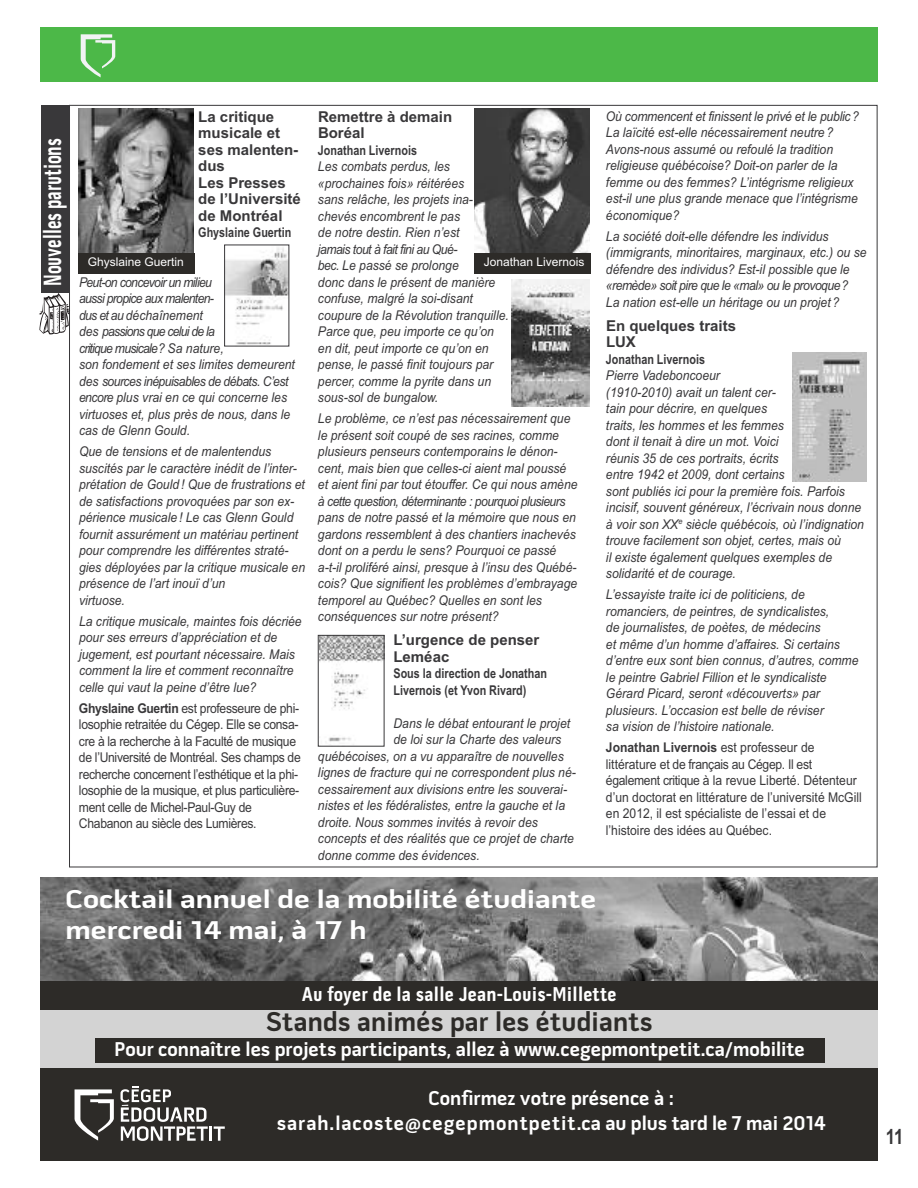
<style>
.page{position:relative;width:918px;height:1188px;background:#fff}
.page>*{position:absolute;margin:0;border:0;box-sizing:border-box;transform-origin:0 0}
.t1{font:700 27.6px "Pill Gothic 600 mg";letter-spacing:.01em;color:#2d2b28}
.t2{font:700 26.25px/31.5px "Pill Gothic 600 mg";color:#fff;scale:1.2 1}
.t3{font:700 25.5px "Pill Gothic 300 mg";color:#fff;scale:.75 1}
.t4{font:700 21px "Arial";color:#39383a;scale:.8 1}
.t5{font:700 20.4px/24.5px "Pill Gothic 600 mg";color:#fff;text-align:center}
.t6{font:700 20.4px "Pill Gothic 300 mg";letter-spacing:.01em;color:#fff}
.t7{font:700 15px/16.5px "Arial";color:#39383a}
.t8{font:italic 13.5px/16.5px "Arial Narrow";color:#39383a;scale:1.1 1}
.t9{font:13.5px/16.5px "Arial";letter-spacing:-.025em;color:#39383a;scale:.9 1}
.t10{font:13.5px/16.5px "Arial";color:#39383a;scale:.9 1}
.t11{font:700 13.5px/16.5px "Arial";color:#39383a;scale:.8 1}
.t12{font:12px "Arial";color:#fff}
.s1{font-weight:700}
</style>
<div class="page">
<div style="left:40px;top:27px;width:838px;height:55px;background:#4cb848"></div>
<svg style="left:81px;top:34px;width:34px;height:43px"></svg>
<div style="left:40px;top:883px;width:838px;height:234px;background:#d3d3d3"></div>
<img style="left:40px;top:878px;width:838px;height:103px">
<div style="left:95px;top:1038px;width:729px;height:25px;background:#2d2b28"></div>
<div style="left:40px;top:1068px;width:838px;height:93px;background:#2d2b28"></div>
<div style="left:40px;top:981px;width:838px;height:29px;background:#2d2b28"></div>
<svg style="left:75px;top:1089px;width:39px;height:52px"></svg>
<svg style="left:120px;top:1087px;width:88px;height:54px"></svg>
<hr style="left:209px;top:1126px;width:3px;height:15px;background:#fff">
<svg style="left:214px;top:1126px;width:11px;height:15px"></svg>
<div style="left:41px;top:105px;width:28px;height:188px;background:#39383a"></div>
<svg style="left:39px;top:293px;width:31px;height:41px"></svg>
<img style="left:79px;top:108px;width:115px;height:145px">
<img style="left:226px;top:247px;width:61px;height:97px">
<div style="left:224px;top:245px;width:65px;height:101px;border:1px solid #39383a"></div>
<img style="left:474px;top:108px;width:116px;height:145px">
<div style="left:512px;top:277px;width:78px;height:133px;background:linear-gradient(to right,#f9f9f9,#f8f8f8)"></div>
<img style="left:512px;top:280px;width:78px;height:126px">
<img style="left:792px;top:352px;width:75px;height:130px">
<img style="left:320px;top:637px;width:62px;height:108px">
<div style="left:318px;top:635px;width:66px;height:112px;border:1px solid #39383a"></div>
<div style="left:78px;top:253px;width:116px;height:21px;background:#2d2b28"></div>
<div style="left:474px;top:253px;width:116px;height:21px;background:#2d2b28"></div>
<h3 class="t3" style="left:37px;top:286px;width:198px;rotate:-90deg">Nouvelles parutions</h3>
<p class="t7" style="left:318px;top:108px;width:136px">Remettre à demain<br>Boréal</p>
<p class="t11" style="left:318px;top:142px;width:125px">Jonathan Livernois</p>
<p class="t8" style="left:318px;top:159px;width:175px">Les combats perdus, les «prochaines fois» réitérées<br>sans relâche, les projets ina&shy;chevés encombrent le pas<br>de notre destin. Rien n’est<br>jamais tout à fait fini au Qué-<br>bec. Le passé se prolonge<br>donc dans le présent de manière confuse, malgré la soi-disant coupure de la Révolution tranquille.<br>Parce que, peu importe ce qu’on en dit, peut importe ce qu’on en pense, le passé finit toujours par percer, comme la pyrite dans un sous-sol de bungalow.</p>
<p class="t8" style="left:318px;top:411px;width:237px">Le problème, ce n’est pas nécessairement que le présent soit coupé de ses racines, comme plusieurs penseurs contemporains le dénon&shy;cent, mais bien que celles-ci aient mal poussé et aient fini par tout étouffer. Ce qui nous amène à cette question, déterminante : pourquoi plusieurs pans de notre passé et la mémoire que nous en gardons ressemblent à des chantiers inachevés dont on a perdu le sens? Pourquoi ce passé a-t-il proliféré ainsi, presque à l’insu des Québé&shy;cois? Que signifient les problèmes d’embrayage temporel au Québec? Quelles en sont les conséquences sur notre présent?</p>
<p class="t7" style="left:393px;top:632px;width:147px">L’urgence de penser<br>Leméac</p>
<p class="t11" style="left:393px;top:666px;width:194px">Sous la direction de Jonathan<br>Livernois (et Yvon Rivard)</p>
<p class="t8" style="left:393px;top:715px;width:162px">Dans le débat entourant le projet</p>
<p class="t8" style="left:393px;top:732px;width:154px">de loi sur la Charte des valeurs</p>
<p class="t8" style="left:318px;top:748px;width:225px">québécoises, on a vu apparaître de nouvelles</p>
<p class="t8" style="left:318px;top:765px;width:236px">lignes de fracture qui ne correspondent plus né-</p>
<p class="t8" style="left:318px;top:781px;width:228px">cessairement aux divisions entre les souverai-</p>
<p class="t8" style="left:318px;top:798px;width:226px">nistes et les fédéralistes, entre la gauche et la</p>
<p class="t8" style="left:318px;top:814px;width:201px">droite. Nous sommes invités à revoir des</p>
<p class="t8" style="left:318px;top:831px;width:234px">concepts et des réalités que ce projet de charte</p>
<p class="t8" style="left:318px;top:847px;width:149px">donne comme des évidences.</p>
<p class="t7" style="left:198px;top:108px;width:104px">La critique musicale et ses malenten&shy;dus<br>Les Presses de l’Université de Montréal</p>
<p class="t11" style="left:198px;top:225px;width:118px">Ghyslaine Guertin</p>
<p class="t8" style="left:79px;top:274px;width:198px">Peut-on concevoir un milieu<br>aussi propice aux malenten-<br>dus et au déchaînement<br>des passions que celui de la<br>critique musicale? Sa nature,<br>son fondement et ses limites demeurent des sources inépuisables de débats. C’est encore plus vrai en ce qui concerne les virtuoses et, plus près de nous, dans le cas de Glenn Gould.</p>
<p class="t8" style="left:79px;top:444px;width:207px">Que de tensions et de malentendus suscités par le caractère inédit de l’inter&shy;prétation de Gould ! Que de frustrations et de satisfactions provoquées par son ex&shy;périence musicale ! Le cas Glenn Gould fournit assurément un matériau pertinent pour comprendre les différentes straté&shy;gies déployées par la critique musicale en présence de l’art inouï d’un<br>virtuose.</p>
<p class="t8" style="left:79px;top:613px;width:204px">La critique musicale, maintes fois décriée pour ses erreurs d’appréciation et de jugement, est pourtant nécessaire. Mais comment la lire et comment reconnaître celle qui vaut la peine d’être lue?</p>
<p class="t9" style="left:79px;top:700px;width:248px"><span class="s1">Ghyslaine Guertin</span> est professeure de phi&shy;losophie retraitée du Cégep. Elle se consa&shy;cre à la recherche à la Faculté de musique de l’Université de Montréal. Ses champs de recherche concernent l’esthétique et la phi&shy;losophie de la musique, et plus particulière&shy;ment celle de Michel-Paul-Guy de Chabanon au siècle des Lumières.</p>
<p class="t12" style="left:88px;top:255px;width:98px">Ghyslaine Guertin</p>
<p class="t12" style="left:484px;top:255px;width:102px">Jonathan Livernois</p>
<p class="t8" style="left:606px;top:108px;width:231px">Où commencent et finissent le privé et le public?<br>La laïcité est-elle nécessairement neutre ?<br>Avons-nous assumé ou refoulé la tradition religieuse québécoise? Doit-on parler de la femme ou des femmes? L’intégrisme religieux est-il une plus grande menace que l’intégrisme économique?</p>
<p class="t8" style="left:606px;top:228px;width:238px">La société doit-elle défendre les individus (immigrants, minoritaires, marginaux, etc.) ou se défendre des individus? Est-il possible que le «remède» soit pire que le «mal» ou le provoque?<br>La nation est-elle un héritage ou un projet ?</p>
<p class="t7" style="left:606px;top:317px;width:132px">En quelques traits<br>LUX</p>
<p class="t11" style="left:606px;top:351px;width:125px">Jonathan Livernois</p>
<p class="t8" style="left:606px;top:367px;width:236px">Pierre Vadeboncoeur<br>(1910-2010) avait un talent cer-<br>tain pour décrire, en quelques<br>traits, les hommes et les femmes<br>dont il tenait à dire un mot. Voici<br>réunis 35 de ces portraits, écrits<br>entre 1942 et 2009, dont certains<br>sont publiés ici pour la première fois. Parfois incisif, souvent généreux, l’écrivain nous donne à voir son XX<sup>e</sup> siècle québécois, où l’indignation trouve facilement son objet, certes, mais où<br>il existe également quelques exemples de solidarité et de courage.</p>
<p class="t8" style="left:606px;top:586px;width:231px">L’essayiste traite ici de politiciens, de romanciers, de peintres, de syndicalistes,<br>de journalistes, de poètes, de médecins<br>et même d’un homme d’affaires. Si certains d’entre eux sont bien connus, d’autres, comme le peintre Gabriel Fillion et le syndicaliste Gérard Picard, seront «découverts» par plusieurs. L’occasion est belle de réviser<br>sa vision de l’histoire nationale.</p>
<p class="t10" style="left:606px;top:739px;width:286px"><span class="s1">Jonathan Livernois</span> est professeur de littérature et de français au Cégep. Il est également critique à la revue Liberté. Détenteur d’un doctorat en littérature de l’université McGill en 2012, il est spécialiste de l’essai et de l’histoire des idées au Québec.</p>
<h2 class="t2" style="left:66px;top:883px;width:444px">Cocktail annuel de la mobilité étudiante mercredi 14 mai, à 17 h</h2>
<h3 class="t6" style="left:302px;top:981px;width:316px">Au foyer de la salle Jean-Louis-Millette</h3>
<h1 class="t1" style="left:266px;top:1005px;width:388px">Stands animés par les étudiants</h1>
<h3 class="t5" style="left:115px;top:1037px;width:692px">Pour connaître les projets participants, allez à www.cegepmontpetit.ca/mobilite</h3>
<h3 class="t5" style="left:277px;top:1086px;width:551px">Confirmez votre présence à : sarah.lacoste@cegepmontpetit.ca au plus tard le 7 mai 2014</h3>
<h3 class="t4" style="left:886px;top:1125px;width:24px">11</h3>
</div>
